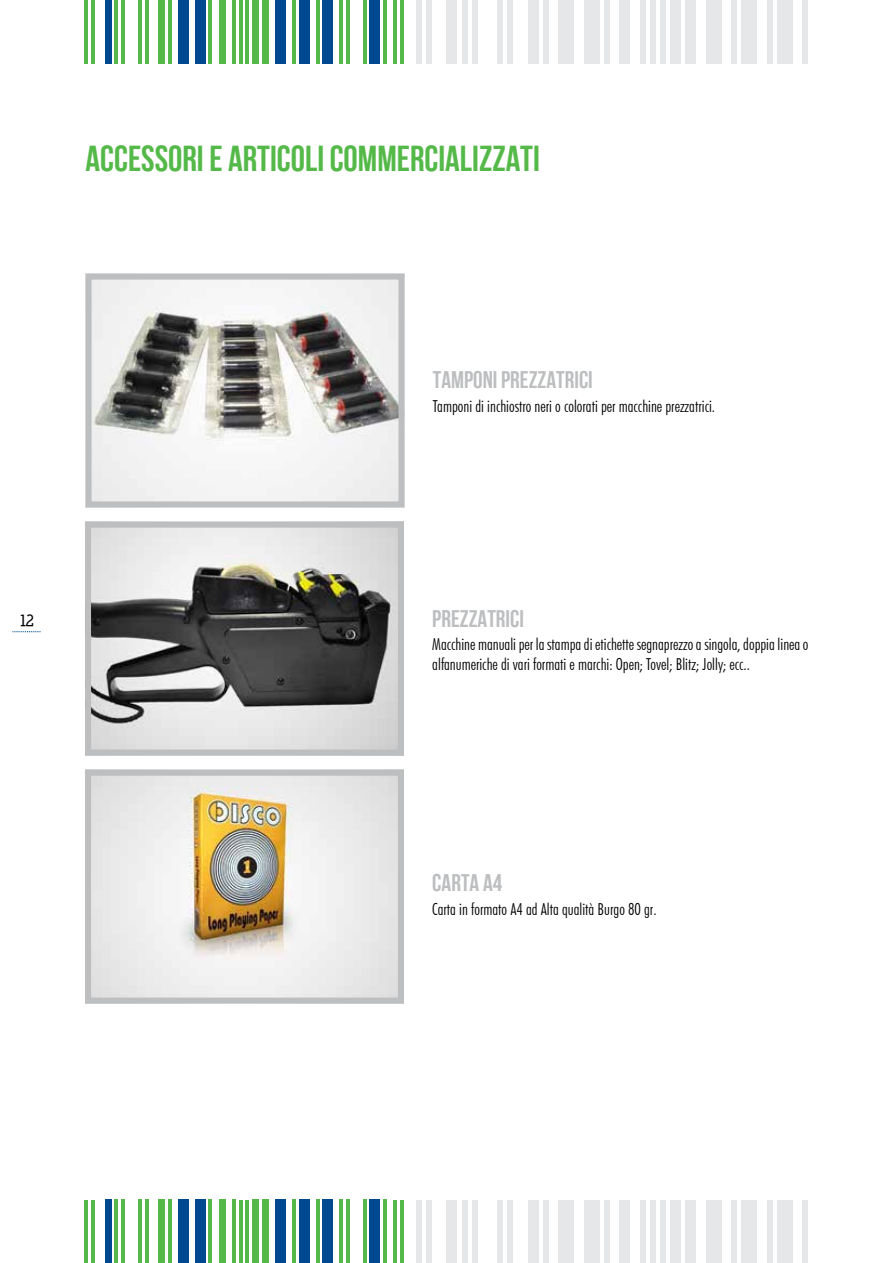
<style>
.page{position:relative;width:893px;height:1263px;background:#fff}
.page>*{position:absolute;margin:0;border:0;box-sizing:border-box;transform-origin:0 0}
.t1{font:36px "Bebas Neue";color:#54b948}
.t2{font:24px "Bebas Neue";color:#bcbec0}
.t3{font:300 condensed 16.5px/19.5px "Futura BT";color:#000}
.t4{font:800 16.5px "Nilland";color:#000}
</style>
<div class="page">
<hr style="left:85px;top:1200px;width:3px;height:63px;background:#54b948">
<hr style="left:91px;top:1200px;width:4px;height:63px;background:#54b948">
<hr style="left:115px;top:1200px;width:3px;height:63px;background:#54b948">
<hr style="left:121px;top:1200px;width:4px;height:63px;background:#54b948">
<hr style="left:138px;top:1200px;width:4px;height:63px;background:#54b948">
<hr style="left:145px;top:1200px;width:3px;height:63px;background:#54b948">
<div style="left:158px;top:1200px;width:7px;height:63px;background:#54b948"></div>
<hr style="left:168px;top:1200px;width:4px;height:63px;background:#54b948">
<div style="left:195px;top:1200px;width:10px;height:63px;background:#004990"></div>
<hr style="left:209px;top:1200px;width:3px;height:63px;background:#54b948">
<div style="left:219px;top:1200px;width:6px;height:63px;background:#54b948"></div>
<hr style="left:232px;top:1200px;width:4px;height:63px;background:#54b948">
<hr style="left:239px;top:1200px;width:3px;height:63px;background:#54b948">
<hr style="left:246px;top:1200px;width:3px;height:63px;background:#54b948">
<div style="left:252px;top:1200px;width:7px;height:63px;background:#54b948"></div>
<div style="left:262px;top:1200px;width:7px;height:63px;background:#54b948"></div>
<div style="left:276px;top:1200px;width:10px;height:63px;background:#004990"></div>
<hr style="left:293px;top:1200px;width:3px;height:63px;background:#54b948">
<hr style="left:316px;top:1200px;width:3px;height:63px;background:#54b948">
<hr style="left:340px;top:1200px;width:3px;height:63px;background:#54b948">
<hr style="left:346px;top:1200px;width:4px;height:63px;background:#54b948">
<hr style="left:363px;top:1200px;width:3px;height:63px;background:#54b948">
<div style="left:105px;top:1200px;width:6px;height:63px;background:#004990"></div>
<div style="left:178px;top:1200px;width:11px;height:63px;background:#004990"></div>
<div style="left:299px;top:1200px;width:10px;height:63px;background:#004990"></div>
<div style="left:323px;top:1200px;width:10px;height:63px;background:#004990"></div>
<div style="left:370px;top:1200px;width:10px;height:63px;background:#004990"></div>
<hr style="left:383px;top:1200px;width:4px;height:63px;background:#54b948">
<hr style="left:393px;top:1200px;width:4px;height:63px;background:#54b948">
<hr style="left:400px;top:1200px;width:3px;height:63px;background:#54b948">
<div style="left:416px;top:0;width:5px;height:64px;background:#e6e7e8"></div>
<div style="left:426px;top:0;width:5px;height:64px;background:#e6e7e8"></div>
<div style="left:462px;top:0;width:5px;height:64px;background:#e6e7e8"></div>
<div style="left:472px;top:0;width:5px;height:64px;background:#e6e7e8"></div>
<div style="left:498px;top:0;width:5px;height:64px;background:#e6e7e8"></div>
<div style="left:508px;top:0;width:5px;height:64px;background:#e6e7e8"></div>
<div style="left:528px;top:0;width:10px;height:64px;background:#e6e7e8"></div>
<div style="left:543px;top:0;width:5px;height:64px;background:#e6e7e8"></div>
<div style="left:584px;top:0;width:15px;height:64px;background:#e6e7e8"></div>
<div style="left:604px;top:0;width:5px;height:64px;background:#e6e7e8"></div>
<div style="left:620px;top:0;width:10px;height:64px;background:#e6e7e8"></div>
<div style="left:640px;top:0;width:5px;height:64px;background:#e6e7e8"></div>
<div style="left:650px;top:0;width:5px;height:64px;background:#e6e7e8"></div>
<div style="left:660px;top:0;width:5px;height:64px;background:#e6e7e8"></div>
<div style="left:671px;top:0;width:10px;height:64px;background:#e6e7e8"></div>
<div style="left:686px;top:0;width:10px;height:64px;background:#e6e7e8"></div>
<div style="left:706px;top:0;width:15px;height:64px;background:#e6e7e8"></div>
<div style="left:732px;top:0;width:5px;height:64px;background:#e6e7e8"></div>
<div style="left:767px;top:0;width:5px;height:64px;background:#e6e7e8"></div>
<div style="left:803px;top:0;width:5px;height:64px;background:#e6e7e8"></div>
<div style="left:447px;top:0;width:10px;height:64px;background:#e6e7e8"></div>
<div style="left:559px;top:0;width:15px;height:64px;background:#e6e7e8"></div>
<div style="left:742px;top:0;width:15px;height:64px;background:#e6e7e8"></div>
<div style="left:777px;top:0;width:16px;height:64px;background:#e6e7e8"></div>
<div style="left:416px;top:1200px;width:5px;height:63px;background:#e6e7e8"></div>
<div style="left:426px;top:1200px;width:5px;height:63px;background:#e6e7e8"></div>
<div style="left:462px;top:1200px;width:5px;height:63px;background:#e6e7e8"></div>
<div style="left:472px;top:1200px;width:5px;height:63px;background:#e6e7e8"></div>
<div style="left:498px;top:1200px;width:5px;height:63px;background:#e6e7e8"></div>
<div style="left:508px;top:1200px;width:5px;height:63px;background:#e6e7e8"></div>
<div style="left:528px;top:1200px;width:10px;height:63px;background:#e6e7e8"></div>
<div style="left:543px;top:1200px;width:5px;height:63px;background:#e6e7e8"></div>
<div style="left:584px;top:1200px;width:15px;height:63px;background:#e6e7e8"></div>
<div style="left:604px;top:1200px;width:5px;height:63px;background:#e6e7e8"></div>
<div style="left:620px;top:1200px;width:10px;height:63px;background:#e6e7e8"></div>
<div style="left:640px;top:1200px;width:5px;height:63px;background:#e6e7e8"></div>
<div style="left:650px;top:1200px;width:5px;height:63px;background:#e6e7e8"></div>
<div style="left:660px;top:1200px;width:5px;height:63px;background:#e6e7e8"></div>
<div style="left:671px;top:1200px;width:10px;height:63px;background:#e6e7e8"></div>
<div style="left:686px;top:1200px;width:10px;height:63px;background:#e6e7e8"></div>
<div style="left:706px;top:1200px;width:15px;height:63px;background:#e6e7e8"></div>
<div style="left:732px;top:1200px;width:5px;height:63px;background:#e6e7e8"></div>
<div style="left:767px;top:1200px;width:5px;height:63px;background:#e6e7e8"></div>
<div style="left:803px;top:1200px;width:5px;height:63px;background:#e6e7e8"></div>
<div style="left:447px;top:1200px;width:10px;height:63px;background:#e6e7e8"></div>
<div style="left:559px;top:1200px;width:15px;height:63px;background:#e6e7e8"></div>
<div style="left:742px;top:1200px;width:15px;height:63px;background:#e6e7e8"></div>
<div style="left:777px;top:1200px;width:16px;height:63px;background:#e6e7e8"></div>
<hr style="left:85px;top:0;width:3px;height:64px;background:#54b948">
<hr style="left:91px;top:0;width:4px;height:64px;background:#54b948">
<hr style="left:115px;top:0;width:3px;height:64px;background:#54b948">
<hr style="left:121px;top:0;width:4px;height:64px;background:#54b948">
<hr style="left:138px;top:0;width:4px;height:64px;background:#54b948">
<hr style="left:145px;top:0;width:3px;height:64px;background:#54b948">
<div style="left:158px;top:0;width:7px;height:64px;background:#54b948"></div>
<hr style="left:168px;top:0;width:4px;height:64px;background:#54b948">
<div style="left:195px;top:0;width:10px;height:64px;background:#004990"></div>
<hr style="left:209px;top:0;width:3px;height:64px;background:#54b948">
<div style="left:219px;top:0;width:6px;height:64px;background:#54b948"></div>
<hr style="left:232px;top:0;width:4px;height:64px;background:#54b948">
<hr style="left:239px;top:0;width:3px;height:64px;background:#54b948">
<hr style="left:246px;top:0;width:3px;height:64px;background:#54b948">
<div style="left:252px;top:0;width:7px;height:64px;background:#54b948"></div>
<div style="left:262px;top:0;width:7px;height:64px;background:#54b948"></div>
<div style="left:276px;top:0;width:10px;height:64px;background:#004990"></div>
<hr style="left:293px;top:0;width:3px;height:64px;background:#54b948">
<hr style="left:316px;top:0;width:3px;height:64px;background:#54b948">
<hr style="left:340px;top:0;width:3px;height:64px;background:#54b948">
<hr style="left:346px;top:0;width:4px;height:64px;background:#54b948">
<hr style="left:363px;top:0;width:3px;height:64px;background:#54b948">
<div style="left:105px;top:0;width:6px;height:64px;background:#004990"></div>
<div style="left:178px;top:0;width:11px;height:64px;background:#004990"></div>
<div style="left:299px;top:0;width:10px;height:64px;background:#004990"></div>
<div style="left:323px;top:0;width:10px;height:64px;background:#004990"></div>
<div style="left:370px;top:0;width:10px;height:64px;background:#004990"></div>
<hr style="left:383px;top:0;width:4px;height:64px;background:#54b948">
<hr style="left:393px;top:0;width:4px;height:64px;background:#54b948">
<hr style="left:400px;top:0;width:3px;height:64px;background:#54b948">
<img style="left:92px;top:777px;width:305px;height:219px">
<div style="left:85px;top:770px;width:319px;height:233px;border:6px solid #bcbec0"></div>
<img style="left:92px;top:529px;width:305px;height:219px">
<div style="left:85px;top:522px;width:319px;height:233px;border:6px solid #bcbec0"></div>
<img style="left:93px;top:281px;width:304px;height:219px">
<div style="left:86px;top:274px;width:318px;height:233px;border:6px solid #bcbec0"></div>
<svg style="left:12px;top:631px;width:29px;height:1px"></svg>
<h1 class="t1" style="left:86px;top:139px;width:456px">ACCESSORI E ARTICOLI COMMERCIALIZZATI</h1>
<p class="t4" style="left:19px;top:610px;width:17px">12</p>
<h2 class="t2" style="left:433px;top:367px;width:162px">TAMPONI PREZZATRICI</h2>
<p class="t3" style="left:433px;top:396px;width:284px">Tamponi di inchiostro neri o colorati per macchine prezzatrici.</p>
<h2 class="t2" style="left:432px;top:605px;width:93px">PREZZATRICI</h2>
<p class="t3" style="left:432px;top:634px;width:378px">Macchine manuali per la stampa di etichette segnaprezzo a singola, doppia linea o alfanumeriche di vari formati e marchi: Open; Tovel; Blitz; Jolly; ecc..</p>
<h2 class="t2" style="left:432px;top:870px;width:71px">CARTA A4</h2>
<p class="t3" style="left:432px;top:899px;width:226px">Carta in formato A4 ad Alta qualità Burgo 80 gr.</p>
</div>
